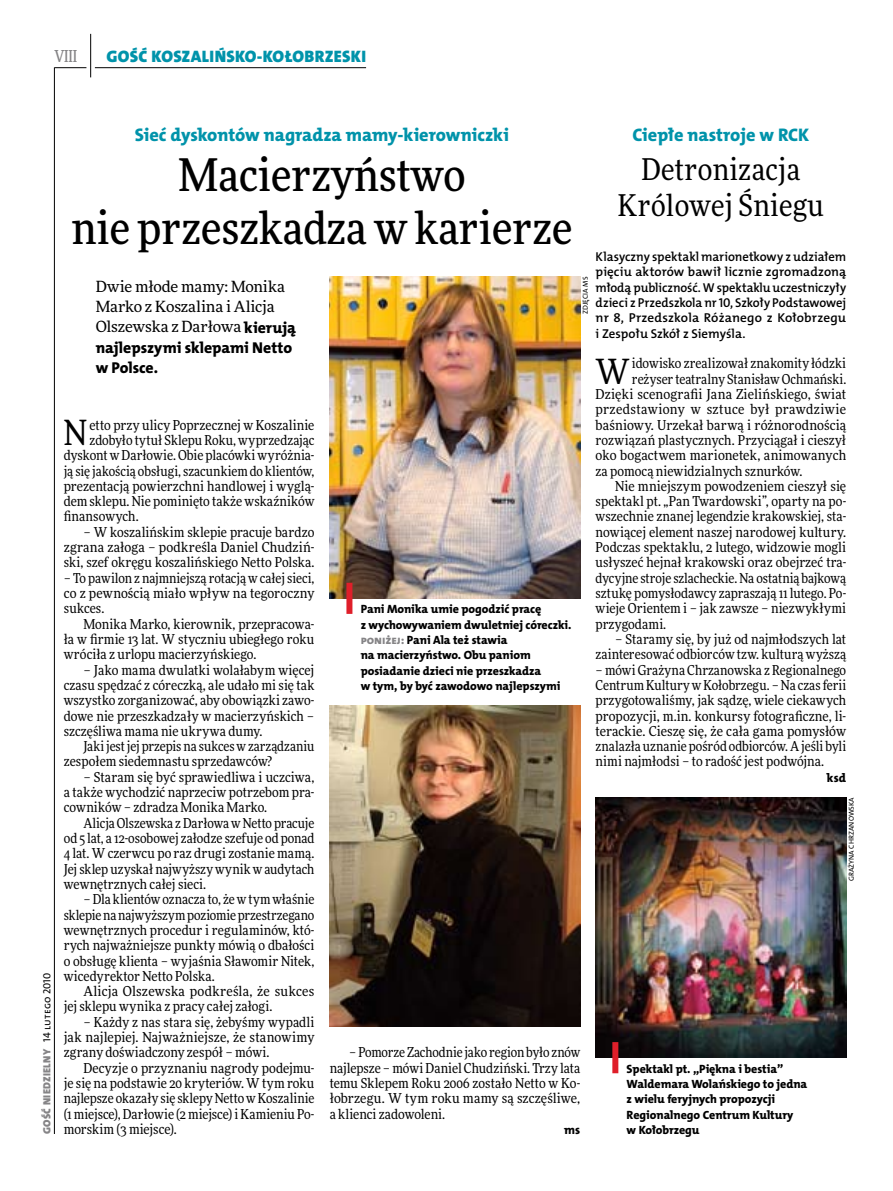
<style>
.page{position:relative;width:893px;height:1191px;background:#fff}
.page>*{position:absolute;margin:0;border:0;box-sizing:border-box;transform-origin:0 0}
.t1{font:500 45px/52.5px "Freeday Narrow";color:#000;text-align:center}
.t2{font:34.8px "Freeday Narrow News";color:#000}
.t3{font:30px/36px "Freeday Narrow News";letter-spacing:.01em;color:#000;text-align:center}
.t4{font:18.3px "The Mix HP8 Ex Bld";letter-spacing:-.01em;color:#0093aa}
.t5{font:16.65px "The Mix HP9 Blk";letter-spacing:.02em;color:#0093aa}
.t6{font:500 16.5px "Freeday Narrow";color:#858486;scale:.9 1}
.t7{font:15.75px/20.4px "The Mix HP8 Ex Bld";letter-spacing:-.005em;color:#000}
.t8{font:15.45px/20.4px "Freeday News";letter-spacing:-.01em;color:#000}
.t9{font:13.65px/15.3px "Freeday Narrow News";letter-spacing:.005em;color:#000;text-align:justify}
.t10{font:12.9px/15.3px "The Mix HP6 Se Bld";letter-spacing:.005em;color:#000;text-align:justify}
.t11{font:12.3px "The Mix HP8 Ex Bld";color:#000}
.t12{font:12px/15.3px "The Mix HP8 Ex Bld";letter-spacing:-.005em;color:#000}
.t13{font:10.5px "The Mix HP9 Blk";letter-spacing:.025em;color:#858486}
.t14{font:7.2px "The Mix HP5 Plain";letter-spacing:.015em;color:#000}
.s1{font-family:"The Mix HP5 Plain";color:#000}
.s2{font-family:"The Mix HP8 Ex Bld";font-size:15.75px}
.s3{color:#858486}
</style>
<div class="page">
<hr style="left:54px;top:67px;width:1px;height:1067px;background:#000">
<hr style="left:90px;top:34px;width:1px;height:43px;background:#000">
<hr style="left:54px;top:67px;width:32px;height:1px;background:#000">
<hr style="left:95px;top:67px;width:271px;height:1px;background:#000">
<img style="left:330px;top:705px;width:250px;height:321px">
<img style="left:330px;top:276px;width:250px;height:322px">
<img style="left:596px;top:797px;width:250px;height:260px">
<div style="left:612px;top:1042px;width:6px;height:31px;background:#df1f2a"></div>
<div style="left:346px;top:583px;width:6px;height:31px;background:#df1f2a"></div>
<p class="t6" style="left:54px;top:46px;width:27px">VIII</p>
<p class="t5" style="left:106px;top:46px;width:261px">GOŚĆ KOSZALIŃSKO-KOŁOBRZESKI</p>
<p class="t13" style="left:40px;top:1134px;width:163px;rotate:-90deg">GOŚĆ NIEDZIELNY <span class="s1">14 lutego 2010</span></p>
<h3 class="t4" style="left:135px;top:123px;width:375px">Sieć dyskontów nagradza mamy-kierowniczki</h3>
<h1 class="t1" style="left:72px;top:148px;width:502px">Macierzyństwo<br>nie przeszkadza w karierze</h1>
<p class="t8" style="left:96px;top:276px;width:202px">Dwie młode mamy: Monika<br>Marko z Koszalina i Alicja<br>Olszewska z Darłowa <span class="s2">kierują</span></p>
<p class="t7" style="left:96px;top:337px;width:198px">najlepszymi sklepami Netto w Polsce.</p>
<h3 class="t4" style="left:632px;top:123px;width:178px">Ciepłe nastroje w RCK</h3>
<h3 class="t3" style="left:618px;top:151px;width:207px">Detronizacja<br>Królowej Śniegu</h3>
<p class="t10" style="left:596px;top:249px;width:252px">Klasyczny spektakl marionetkowy z udziałem pięciu aktorów bawił licznie zgromadzoną młodą publiczność. W spektaklu uczestniczyły dzieci z Przedszkola nr 10, Szkoły Podstawowej nr 8, Przedszkola Różanego z Kołobrzegu i Zespołu Szkół z Siemyśla.</p>
<h2 class="t2" style="left:596px;top:350px;width:36px">W</h2>
<p class="t9" style="left:632px;top:356px;width:216px">idowisko zrealizował znakomity łódzki</p>
<p class="t14" style="left:581px;top:314px;width:39px;rotate:-90deg">zdj ęcia ms</p>
<p class="t9" style="left:632px;top:371px;width:216px">reżyser teatralny Stanisław Ochmański.</p>
<p class="t9" style="left:596px;top:386px;width:252px">Dzięki scenografii Jana Zielińskiego, świat</p>
<p class="t9" style="left:596px;top:401px;width:252px">przedstawiony w sztuce był prawdziwie</p>
<p class="t9" style="left:596px;top:417px;width:252px">baśniowy. Urzekał barwą i różnorodnością</p>
<p class="t9" style="left:596px;top:432px;width:252px">rozwiązań plastycznych. Przyciągał i cieszył</p>
<p class="t9" style="left:596px;top:447px;width:252px">oko bogactwem marionetek, animowanych</p>
<p class="t9" style="left:596px;top:463px;width:208px">za pomocą niewidzialnych sznurków.</p>
<p class="t9" style="left:615px;top:478px;width:233px">Nie mniejszym powodzeniem cieszył się</p>
<p class="t9" style="left:596px;top:493px;width:252px">spektakl pt. „Pan Twardowski”, oparty na po-</p>
<p class="t9" style="left:596px;top:509px;width:252px">wszechnie znanej legendzie krakowskiej, sta-</p>
<p class="t9" style="left:596px;top:524px;width:252px">nowiącej element naszej narodowej kultury.</p>
<p class="t9" style="left:596px;top:539px;width:252px">Podczas spektaklu, 2 lutego, widzowie mogli</p>
<p class="t9" style="left:596px;top:555px;width:252px">usłyszeć hejnał krakowski oraz obejrzeć tra-</p>
<p class="t9" style="left:596px;top:570px;width:252px">dycyjne stroje szlacheckie. Na ostatnią bajkową</p>
<p class="t9" style="left:596px;top:585px;width:252px">sztukę pomysłodawcy zapraszają 11 lutego. Po-</p>
<p class="t9" style="left:596px;top:600px;width:252px">wieje Orientem i – jak zawsze – niezwykłymi</p>
<p class="t9" style="left:596px;top:616px;width:72px">przygodami.</p>
<p class="t9" style="left:596px;top:631px;width:252px;text-align:right">– Staramy się, by już od najmłodszych lat zainteresować odbiorców tzw. kulturą wyższą</p>
<p class="t9" style="left:596px;top:662px;width:252px">– mówi Grażyna Chrzanowska z Regionalnego Centrum Kultury w Kołobrzegu. – Na czas ferii przygotowaliśmy, jak sądzę, wiele ciekawych propozycji, m.in. konkursy fotograficzne, li&shy;terackie. Cieszę się, że cała gama pomysłów znalazła uznanie pośród odbiorców. A jeśli byli nimi najmłodsi – to radość jest podwójna.</p>
<p class="t11" style="left:827px;top:769px;width:21px">ksd</p>
<h2 class="t2" style="left:64px;top:411px;width:25px">N</h2>
<p class="t9" style="left:89px;top:417px;width:226px">etto przy ulicy Poprzecznej w Koszalinie</p>
<p class="t9" style="left:89px;top:432px;width:226px">zdobyło tytuł Sklepu Roku, wyprzedzając</p>
<p class="t9" style="left:64px;top:447px;width:252px">dyskont w Darłowie. Obie placówki wyróżnia-</p>
<p class="t9" style="left:64px;top:463px;width:252px">ją się jakością obsługi, szacunkiem do klientów,</p>
<p class="t9" style="left:64px;top:478px;width:252px">prezentacją powierzchni handlowej i wyglą-</p>
<p class="t9" style="left:64px;top:493px;width:252px">dem sklepu. Nie pominięto także wskaźników</p>
<p class="t9" style="left:64px;top:509px;width:76px">finansowych.</p>
<p class="t9" style="left:64px;top:524px;width:252px;text-indent:20px">– W koszalińskim sklepie pracuje bardzo zgrana załoga – podkreśla Daniel Chudziń&shy;ski, szef okręgu koszalińskiego Netto Polska.</p>
<p class="t9" style="left:64px;top:570px;width:252px">– To pawilon z najmniejszą rotacją w całej sieci, co z pewnością miało wpływ na tegoroczny sukces.</p>
<p class="t9" style="left:64px;top:616px;width:252px;text-indent:20px">Monika Marko, kierownik, przepracowa&shy;ła w firmie 13 lat. W styczniu ubiegłego roku wróciła z urlopu macierzyńskiego.</p>
<p class="t9" style="left:64px;top:662px;width:252px;text-indent:20px">– Jako mama dwulatki wolałabym więcej czasu spędzać z córeczką, ale udało mi się tak wszystko zorganizować, aby obowiązki zawo&shy;dowe nie przeszkadzały w macierzyńskich – szczęśliwa mama nie ukrywa dumy.</p>
<p class="t9" style="left:64px;top:738px;width:252px;text-indent:20px">Jaki jestjej przepis na sukces w zarządzaniu zespołem siedemnastu sprzedawców?</p>
<p class="t9" style="left:64px;top:769px;width:252px;text-indent:20px">– Staram się być sprawiedliwa i uczciwa, a także wychodzić naprzeciw potrzebom pra&shy;cowników – zdradza Monika Marko.</p>
<p class="t9" style="left:64px;top:815px;width:252px;text-indent:20px">Alicja Olszewska z Darłowa w Netto pracuje od 5 lat, a 12-osobowej załodze szefuje od ponad 4 lat. W czerwcu po raz drugi zostanie mamą.<br>Jejsklep uzyskał najwyższy wynik w audytach wewnętrznych całej sieci.</p>
<p class="t9" style="left:64px;top:891px;width:252px;text-indent:20px">– Dla klientów oznacza to, że w tym właśnie sklepie na najwyższym poziomie przestrzegano wewnętrznych procedur i regulaminów, któ&shy;rych najważniejsze punkty mówią o dbałości o obsługę klienta – wyjaśnia Sławomir Nitek, wicedyrektor Netto Polska.</p>
<p class="t9" style="left:64px;top:983px;width:252px;text-indent:20px">Alicja Olszewska podkreśla, że sukces jej sklepu wynika z pracy całej załogi.</p>
<p class="t9" style="left:64px;top:1014px;width:252px;text-indent:20px">– Każdy z nas stara się, żebyśmy wypadli jak najlepiej. Najważniejsze, że stanowimy zgrany doświadczony zespół – mówi.</p>
<p class="t9" style="left:64px;top:1060px;width:252px;text-indent:20px">Decyzje o przyznaniu nagrody podejmu&shy;je się na podstawie 20 kryteriów. W tym roku najlepsze okazały się sklepy Netto w Koszalinie (1 miejsce), Darłowie (2 miejsce) i Kamieniu Po&shy;morskim (3 miejsce).</p>
<p class="t12" style="left:361px;top:602px;width:212px">Pani Monika umie pogodzić pracę<br>z wychowywaniem dwuletniej córeczki. <span class="s3">poniżej:</span> Pani Ala też stawia<br>na macierzyństwo. Obu paniom posiadanie dzieci nie przeszkadza<br>w tym, by być zawodowo najlepszymi</p>
<p class="t14" style="left:847px;top:881px;width:86px;rotate:-90deg">Grażyna Chrzanowska</p>
<p class="t9" style="left:330px;top:1044px;width:252px;text-indent:20px">– Pomorze Zachodnie jako region było znów najlepsze – mówi Daniel Chudziński. Trzy lata temu Sklepem Roku 2006 zostało Netto w Ko&shy;łobrzegu. W tym roku mamy są szczęśliwe, a klienci zadowoleni.</p>
<p class="t11" style="left:564px;top:1122px;width:18px">ms</p>
<p class="t12" style="left:627px;top:1061px;width:182px">Spektakl pt. „Piękna i bestia”<br>Waldemara Wolańskiego to jedna z wielu feryjnych propozycji<br>Regionalnego Centrum Kultury<br>w Kołobrzegu</p>
</div>
